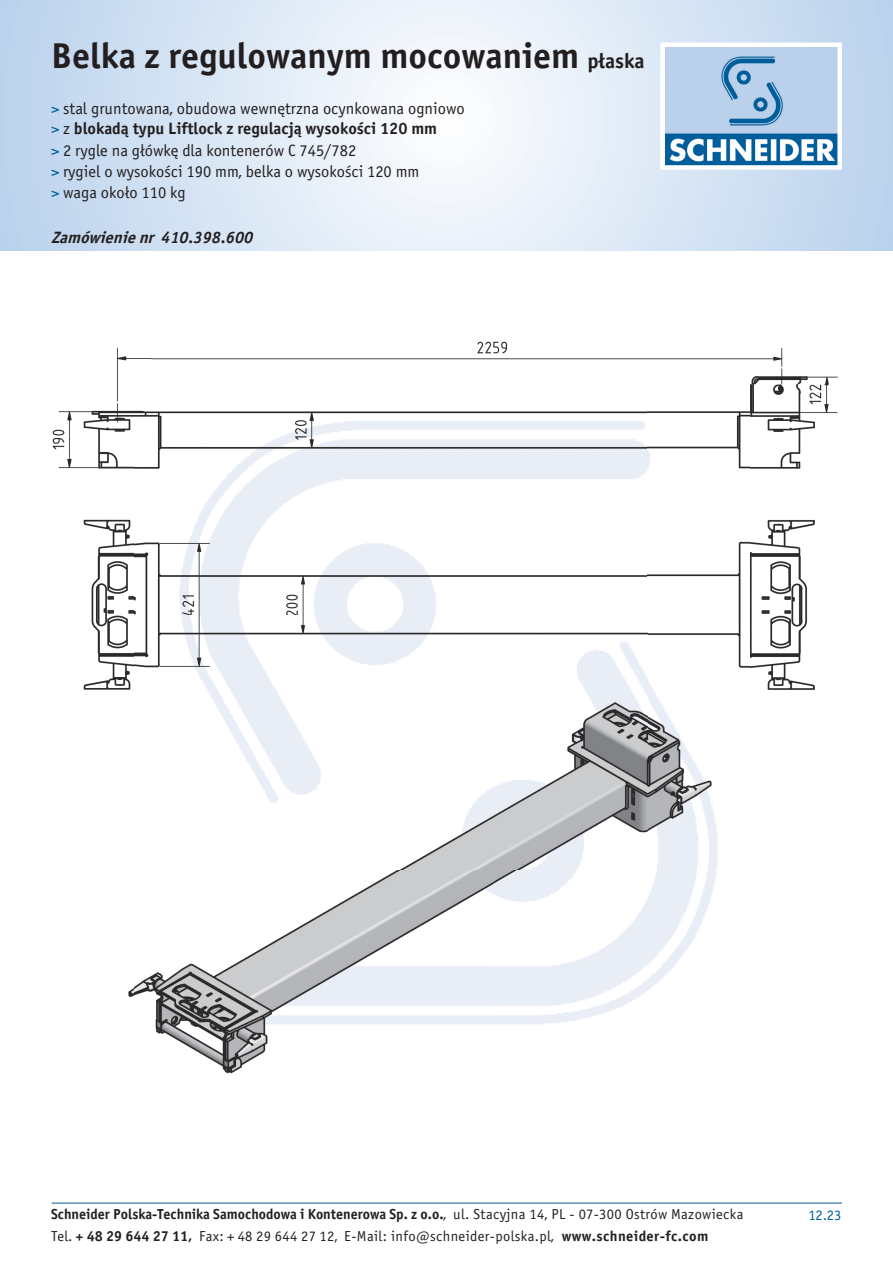
<style>
.page{position:relative;width:893px;height:1263px;background:#fff}
.page>*{position:absolute;margin:0;border:0;box-sizing:border-box;transform-origin:0 0}
.t1{font:36px "Officina Sans Bold ITC";color:#231f20}
.t2{font:16.5px/21px "Officina Sans Book ITC";color:#231f20}
.t3{font:16.5px "Officina Sans Bold ITC";color:#231f20}
.t4{font:italic 16.5px "Officina Sans Bold ITC";color:#231f20}
.t5{font:14.55px "Officina Sans Bold ITC";color:#231f20}
.t6{font:14.55px "Officina Sans Book ITC";letter-spacing:.025em;color:#231f20}
.t7{font:14.55px "Officina Sans Book ITC";color:#005d9c}
.s1{font-size:21px}
.s2{color:#005d9c}
.s3{font-family:"Officina Sans Book ITC";color:#005d9c}
.s4{font-family:"Officina Sans Book ITC"}
.s5{font-style:inherit}
.s6{font-family:"Officina Sans Bold ITC"}
</style>
<div class="page">
<svg style="left:0;top:0;width:893px;height:251px"></svg>
<img style="left:665px;top:48px;width:172px;height:117px">
<div style="left:660px;top:43px;width:182px;height:127px;border:4px solid #fff"></div>
<img style="left:52px;top:347px;width:99px;height:650px">
<img style="left:151px;top:341px;width:687px;height:43px">
<img style="left:750px;top:384px;width:88px;height:306px">
<img style="left:134px;top:361px;width:616px;height:713px">
<hr style="left:52px;top:1203px;width:790px;height:1px;background:#005d9c">
<h1 class="t1" style="left:51px;top:34px;width:595px">Belka z regulowanym mocowaniem <span class="s1">płaska</span></h1>
<p class="t2" style="left:51px;top:98px;width:415px"><span class="s2">&gt;</span> stal gruntowana, obudowa wewnętrzna ocynkowana ogniowo</p>
<p class="t3" style="left:51px;top:118px;width:388px"><span class="s3">&gt;</span> <span class="s4">z</span> blokadą typu Liftlock z regulacją wysokości 120 mm</p>
<p class="t2" style="left:51px;top:140px;width:370px"><span class="s2">&gt;</span> 2 rygle na główkę dla kontenerów C 745/782<br><span class="s2">&gt;</span> rygiel o wysokości 190 mm, belka o wysokości 120 mm <span class="s2">&gt;</span> waga około 110 kg</p>
<p class="t4" style="left:51px;top:227px;width:204px">Zamówienienr <span class="s5">4 1 0 . 3 9 8 . 6 0 0</span></p>
<p class="t5" style="left:51px;top:1205px;width:694px">Schneider Polska-Technika Samochodowa i Kontenerowa Sp. z o.o.<span class="s4">, ul. Stacyjna 14, PL - 07-300 Ostrów Mazowiecka</span></p>
<p class="t7" style="left:808px;top:1207px;width:34px">12.23</p>
<p class="t6" style="left:51px;top:1227px;width:659px">Tel. <span class="s6">+ 48 29 644 27 11,</span> Fax: + 48 29 644 27 12, E-Mail: info@schneider-polska.pl, <span class="s6">www.schneider-fc.com</span></p>
</div>
